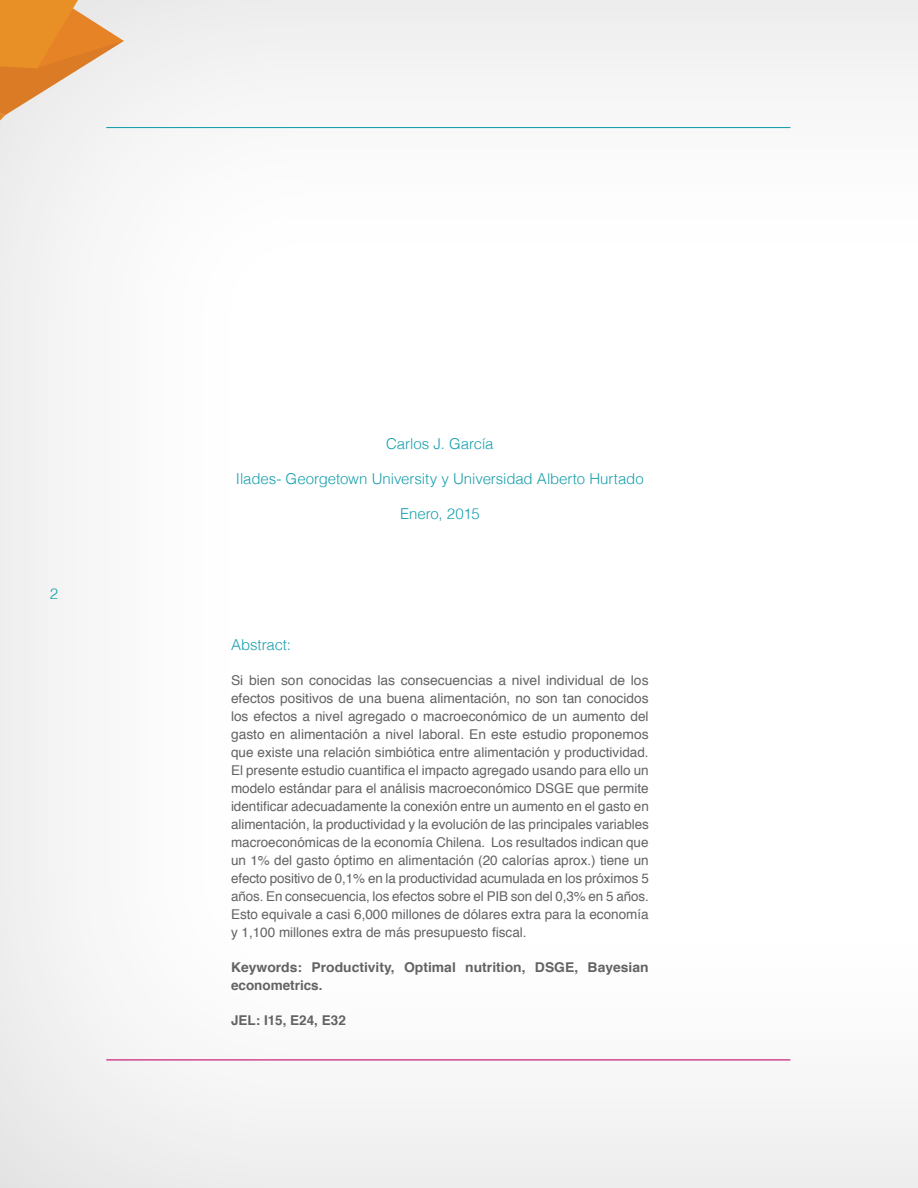
<style>
.page{position:relative;width:918px;height:1188px;background:#fff}
.page>*{position:absolute;margin:0;border:0;box-sizing:border-box;transform-origin:0 0}
.t1{font:300 15px "Helvetica";letter-spacing:-.005em;color:#189fad}
.t2{font:13.5px/18px "Helvetica";color:#636366;text-align:justify}
.t3{font:700 13.5px/18px "Helvetica";color:#636366}
</style>
<div class="page">
<div style="left:0;top:0;width:918px;height:1188px;background:#231f20;opacity:.2"></div>
<hr style="left:106px;top:127px;width:684px;height:1px;background:#189fad">
<hr style="left:106px;top:1059px;width:684px;height:1px;background:#c30162">
<svg style="left:0;top:0;width:148px;height:213px"></svg>
<p class="t1" style="left:50px;top:581px;width:10px">2</p>
<p class="t1" style="left:386px;top:431px;width:109px">Carlos J. García</p>
<p class="t1" style="left:236px;top:466px;width:409px">Ilades- Georgetown University y Universidad Alberto Hurtado</p>
<p class="t1" style="left:400px;top:501px;width:81px">Enero, 2015</p>
<p class="t1" style="left:231px;top:632px;width:62px">Abstract:</p>
<p class="t2" style="left:231px;top:672px;width:419px">Si bien son conocidas las consecuencias a nivel individual de los efectos positivos de una buena alimentación, no son tan conocidos los efectos a nivel agregado o macroeconómico de un aumento del gasto en alimentación a nivel laboral. En este estudio proponemos que existe una relación simbiótica entre alimentación y productividad.<br>El presente estudio cuantifica el impacto agregado usando para ello un modelo estándar para el análisis macroeconómico DSGE que permite identificar adecuadamente la conexión entre un aumento en el gasto en alimentación, la productividad y la evolución de las principales variables macroeconómicas de la economía Chilena. Los resultados indican que un 1% del gasto óptimo en alimentación (20 calorías aprox.) tiene un efecto positivo de 0,1% en la productividad acumulada en los próximos 5 años. En consecuencia, los efectos sobre el PIB son del 0,3% en 5 años.<br>Esto equivale a casi 6,000 millones de dólares extra para la economía y 1,100 millones extra de más presupuesto fiscal.</p>
<p class="t3" style="left:231px;top:959px;width:419px">Keywords: Productivity, Optimal nutrition, DSGE, Bayesian econometrics.</p>
<p class="t3" style="left:231px;top:1012px;width:116px">JEL: I15, E24, E32</p>
</div>
